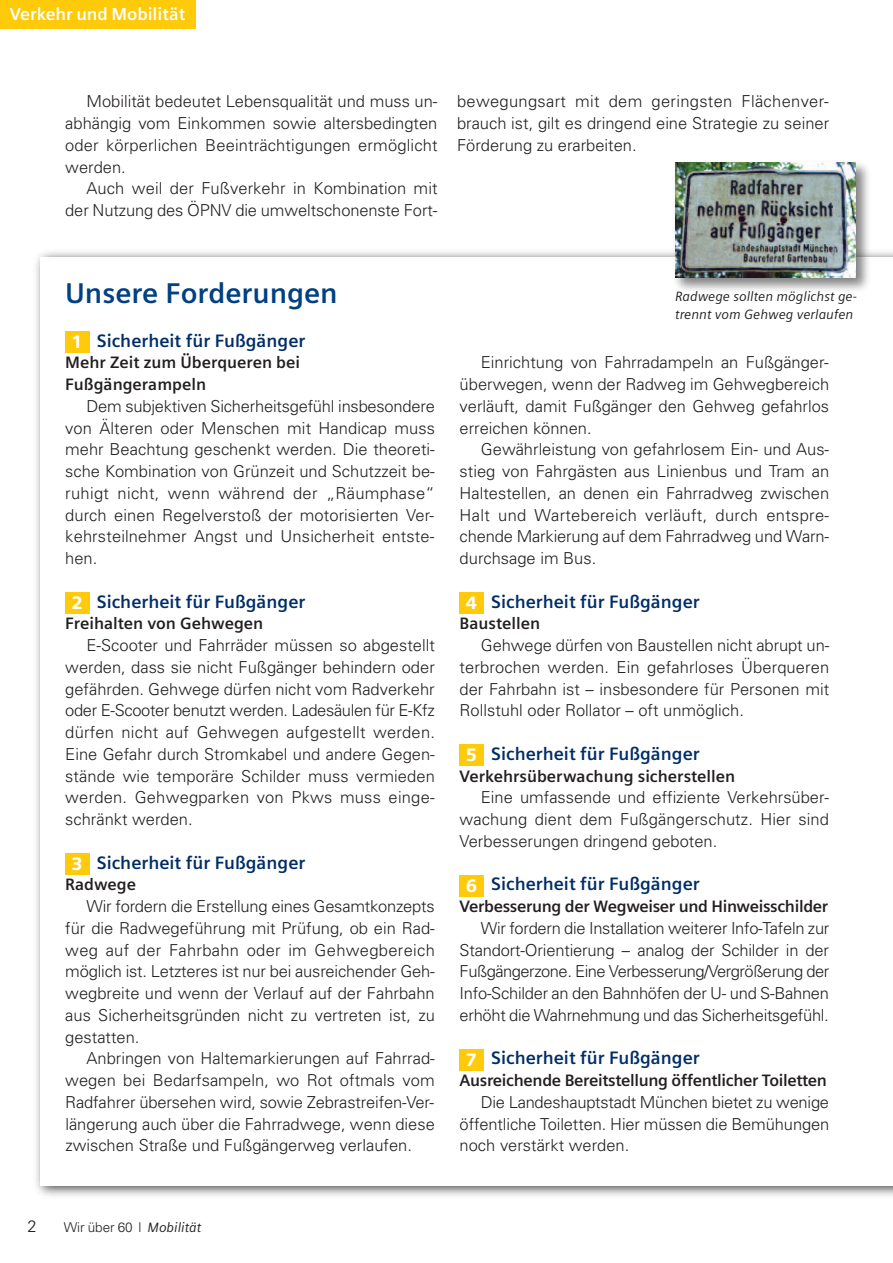
<style>
.page{position:relative;width:893px;height:1263px;background:#fff}
.page>*{position:absolute;margin:0;border:0;box-sizing:border-box;transform-origin:0 0}
.t1{font:700 28.5px "Siemens Sans";color:#014081}
.t2{font:700 18px "Siemens Sans";color:#002d66}
.t3{font:900 18px "Siemens Sans";color:#fff}
.t4{font:700 17.4px "Siemens Sans";color:#fff}
.t5{font:300 16.5px/21.8px "Univers";color:#231f20;text-align:justify}
.t6{font:700 16.5px/21.8px "Siemens Sans";letter-spacing:-.01em;color:#231f20}
.t7{font:italic 13.5px/17.2px "Siemens Sans";color:#231f20}
.t8{font:300 13.5px "Univers";color:#231f20}
.s1{font-family:"Siemens Sans";font-weight:400;font-style:italic}
</style>
<div class="page">
<img style="left:36px;top:252px;width:857px;height:944px">
<div style="left:40px;top:257px;width:853px;height:928px;background:#fff"></div>
<div style="left:0;top:0;width:196px;height:28px;background:#feca0a"></div>
<div style="left:460px;top:592px;width:24px;height:22px;background:#feca0a"></div>
<div style="left:460px;top:745px;width:24px;height:21px;background:#feca0a"></div>
<div style="left:460px;top:875px;width:24px;height:21px;background:#feca0a"></div>
<div style="left:460px;top:1049px;width:24px;height:21px;background:#feca0a"></div>
<div style="left:65px;top:853px;width:24px;height:22px;background:#feca0a"></div>
<div style="left:65px;top:592px;width:24px;height:22px;background:#feca0a"></div>
<div style="left:65px;top:331px;width:24px;height:22px;background:#feca0a"></div>
<img style="left:668px;top:162px;width:207px;height:129px">
<img style="left:675px;top:163px;width:181px;height:115px">
<p class="t4" style="left:10px;top:4px;width:177px">Verkehr und Mobilität</p>
<p class="t5" style="left:28px;top:1217px;width:11px">2</p>
<p class="t5" style="left:65px;top:92px;width:374px;text-indent:21px">Mobilität bedeutet Lebensqualität und muss un&shy;abhängig vom Einkommen sowie altersbedingten oder körperlichen Beeinträchtigungen ermöglicht werden.</p>
<p class="t5" style="left:65px;top:179px;width:374px;text-align:right">Auch weil der Fußverkehr in Kombination mit der Nutzung des ÖPNV die umweltschonenste Fort-</p>
<p class="t5" style="left:457px;top:92px;width:374px">bewegungsart mit dem geringsten Flächenver&shy;brauch ist, gilt es dringend eine Strategie zu seiner Förderung zu erarbeiten.</p>
<h1 class="t1" style="left:65px;top:277px;width:274px">Unsere Forderungen</h1>
<p class="t2" style="left:97px;top:330px;width:210px">Sicherheit für Fußgänger</p>
<p class="t6" style="left:65px;top:352px;width:236px">Mehr Zeit zum Überqueren bei<br>Fußgängerampeln</p>
<p class="t5" style="left:65px;top:397px;width:371px;text-indent:21px">Dem subjektiven Sicherheitsgefühl insbesondere von Älteren oder Menschen mit Handicap muss mehr Beachtung geschenkt werden. Die theoreti&shy;sche Kombination von Grünzeit und Schutzzeit be&shy;ruhigt nicht, wenn während der „Räumphase“ durch einen Regelverstoß der motorisierten Ver&shy;kehrsteilnehmer Angst und Unsicherheit entste&shy;hen.</p>
<p class="t2" style="left:97px;top:591px;width:210px">Sicherheit für Fußgänger</p>
<p class="t6" style="left:65px;top:613px;width:199px">Freihalten von Gehwegen</p>
<p class="t5" style="left:65px;top:636px;width:371px;text-indent:21px">E-Scooter und Fahrräder müssen so abgestellt werden, dass sie nicht Fußgänger behindern oder gefährden. Gehwege dürfen nicht vom Radverkehr oder E-Scooter benutzt werden. Ladesäulen für E-Kfz dürfen nicht auf Gehwegen aufgestellt werden.<br>Eine Gefahr durch Stromkabel und andere Gegen&shy;stände wie temporäre Schilder muss vermieden werden. Gehwegparken von Pkws muss einge&shy;schränkt werden.</p>
<p class="t2" style="left:97px;top:852px;width:210px">Sicherheit für Fußgänger</p>
<p class="t6" style="left:65px;top:874px;width:72px">Radwege</p>
<p class="t5" style="left:65px;top:897px;width:371px;text-indent:21px">Wir fordern die Erstellung eines Gesamtkonzepts für die Radwegeführung mit Prüfung, ob ein Rad&shy;weg auf der Fahrbahn oder im Gehwegbereich möglich ist. Letzteres ist nur bei ausreichender Geh&shy;wegbreite und wenn der Verlauf auf der Fahrbahn aus Sicherheitsgründen nicht zu vertreten ist, zu gestatten.</p>
<p class="t5" style="left:65px;top:1049px;width:371px;text-indent:21px">Anbringen von Haltemarkierungen auf Fahrrad&shy;wegen bei Bedarfsampeln, wo Rot oftmals vom Radfahrer übersehen wird, sowie Zebrastreifen-Ver&shy;längerung auch über die Fahrradwege, wenn diese zwischen Straße und Fußgängerweg verlaufen.</p>
<p class="t3" style="left:72px;top:331px;width:13px">1</p>
<p class="t3" style="left:72px;top:592px;width:13px">2</p>
<p class="t3" style="left:72px;top:853px;width:13px">3</p>
<p class="t7" style="left:675px;top:288px;width:183px">Radwege sollten möglichst ge&shy;trennt vom Gehweg verlaufen</p>
<p class="t5" style="left:460px;top:353px;width:371px;text-indent:21px">Einrichtung von Fahrradampeln an Fußgänger&shy;überwegen, wenn der Radweg im Gehwegbereich verläuft, damit Fußgänger den Gehweg gefahrlos erreichen können.</p>
<p class="t5" style="left:460px;top:440px;width:371px;text-indent:21px">Gewährleistung von gefahrlosem Ein- und Aus&shy;stieg von Fahrgästen aus Linienbus und Tram an Haltestellen, an denen ein Fahrradweg zwischen Halt und Wartebereich verläuft, durch entspre&shy;chende Markierung auf dem Fahrradweg und Warn&shy;durchsage im Bus.</p>
<p class="t2" style="left:491px;top:591px;width:210px">Sicherheit für Fußgänger</p>
<p class="t6" style="left:460px;top:613px;width:82px">Baustellen</p>
<p class="t5" style="left:460px;top:636px;width:371px;text-indent:21px">Gehwege dürfen von Baustellen nicht abrupt un&shy;terbrochen werden. Ein gefahrloses Überqueren der Fahrbahn ist – insbesondere für Personen mit Rollstuhl oder Rollator – oft unmöglich.</p>
<p class="t2" style="left:491px;top:743px;width:210px">Sicherheit für Fußgänger</p>
<p class="t6" style="left:460px;top:765px;width:277px">Verkehrsüberwachung sicherstellen</p>
<p class="t5" style="left:460px;top:788px;width:371px;text-indent:21px">Eine umfassende und effiziente Verkehrsüber&shy;wachung dient dem Fußgängerschutz. Hier sind Verbesserungen dringend geboten.</p>
<p class="t2" style="left:491px;top:874px;width:210px">Sicherheit für Fußgänger</p>
<p class="t6" style="left:460px;top:895px;width:370px">Verbesserung der Wegweiser und Hinweisschilder</p>
<p class="t5" style="left:460px;top:919px;width:371px;text-indent:21px">Wir fordern die Installation weiterer Info-Tafeln zur Standort-Orientierung – analog der Schilder in der Fußgängerzone. Eine Verbesserung/Vergrößerung der Info-Schilder an den Bahnhöfen der U- und S-Bahnen erhöht die Wahrnehmung und das Sicherheitsgefühl.</p>
<p class="t2" style="left:491px;top:1048px;width:210px">Sicherheit für Fußgänger</p>
<p class="t6" style="left:460px;top:1069px;width:369px">Ausreichende Bereitstellung öffentlicher Toiletten</p>
<p class="t5" style="left:460px;top:1093px;width:371px;text-indent:21px">Die Landeshauptstadt München bietet zu wenige öffentliche Toiletten. Hier müssen die Bemühungen noch verstärkt werden.</p>
<p class="t3" style="left:466px;top:592px;width:13px">4</p>
<p class="t3" style="left:466px;top:744px;width:13px">5</p>
<p class="t3" style="left:466px;top:875px;width:13px">6</p>
<p class="t3" style="left:466px;top:1049px;width:13px">7</p>
<p class="t8" style="left:64px;top:1222px;width:139px">Wir über 60 l <span class="s1">Mobilität</span></p>
</div>
